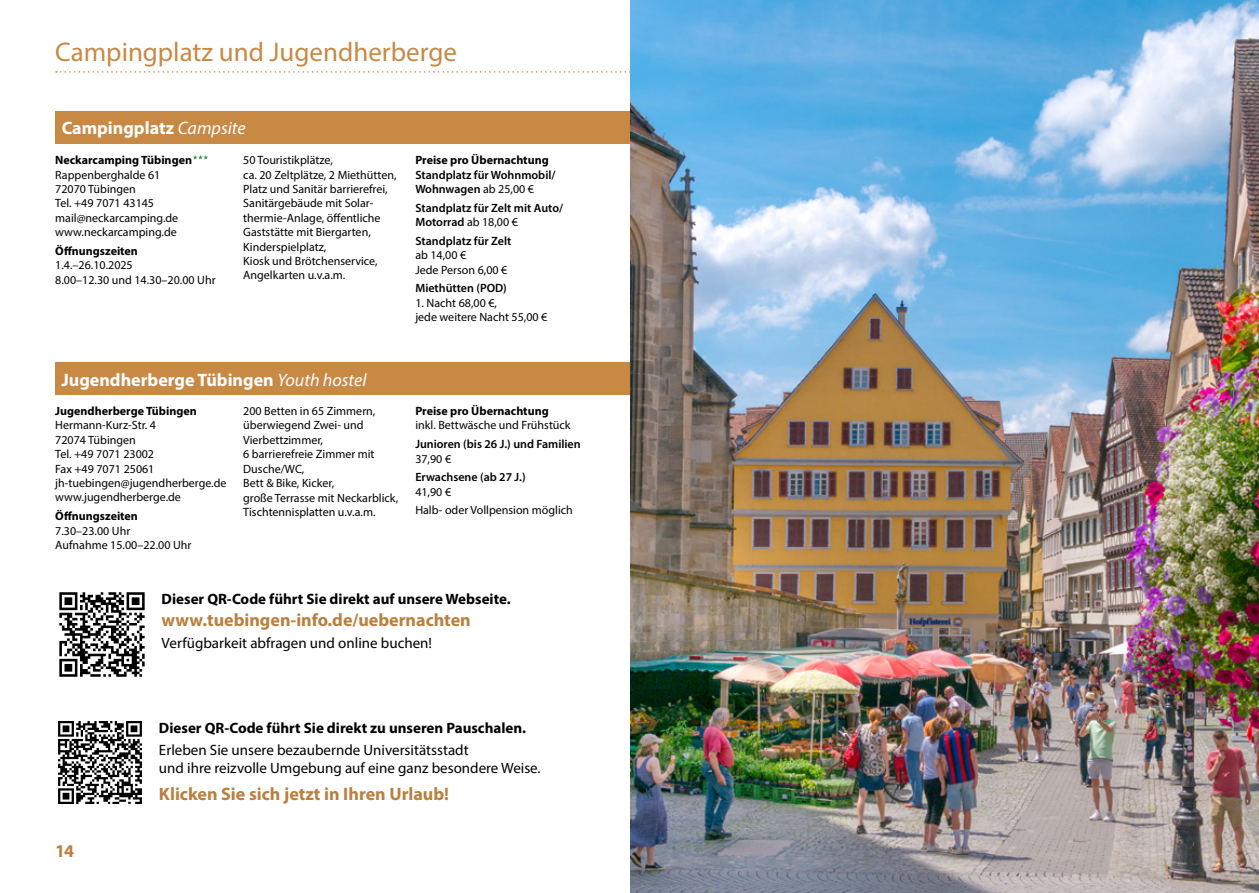
<style>
.page{position:relative;width:1259px;height:893px;background:#fff}
.page>*{position:absolute;margin:0;border:0;box-sizing:border-box;transform-origin:0 0}
.t1{font:27px "Myriad Pro";color:#c88945}
.t2{font:700 18px "Myriad Pro";color:#ba803f}
.t3{font:700 18px "Myriad Pro";color:#fff}
.t4{font:15px/18px "Myriad Pro";color:#000}
.t5{font:700 15px "Myriad Pro";color:#000}
.t6{font:12px/14.4px "Myriad Pro";color:#000}
.t7{font:600 12px/14.4px "Myriad Pro";color:#000}
.t8{font:700 12px "Myriad Pro";color:#000}
.s1{font-weight:400;font-style:italic}
.s2{font-weight:400}
</style>
<div class="page">
<svg style="left:56px;top:71px;width:574px;height:2px"></svg>
<div style="left:55px;top:111px;width:574px;height:33px;background:#c88945"></div>
<div style="left:55px;top:362px;width:574px;height:33px;background:#c88945"></div>
<svg style="left:193px;top:155px;width:15px;height:4px"></svg>
<img style="left:630px;top:0;width:629px;height:893px">
<img style="left:59px;top:592px;width:86px;height:85px">
<img style="left:58px;top:721px;width:84px;height:83px">
<h1 class="t1" style="left:55px;top:35px;width:403px">Campingplatz und Jugendherberge</h1>
<h2 class="t3" style="left:62px;top:117px;width:185px">Campingplatz <span class="s1">Campsite</span></h2>
<p class="t8" style="left:55px;top:152px;width:138px">Neckarcamping Tübingen</p>
<p class="t6" style="left:55px;top:167px;width:125px">Rappenberghalde 61<br>72070 Tübingen<br>Tel. +49 7071 43145 mail@neckarcamping.de www.neckarcamping.de</p>
<p class="t8" style="left:55px;top:243px;width:84px">Öffnungszeiten</p>
<p class="t6" style="left:55px;top:258px;width:162px">1.4.–26.10.2025<br>8.00–12.30 und 14.30–20.00 Uhr</p>
<p class="t6" style="left:243px;top:153px;width:155px">50 Touristikplätze,<br>ca. 20 Zeltplätze, 2 Miethütten,<br>Platz und Sanitär barrierefrei,<br>Sanitärgebäude mit Solar-- thermie-Anlage, öffentliche<br>Gaststätte mit Biergarten,<br>Kinderspielplatz,<br>Kiosk und Brötchenservice,<br>Angelkarten u.v.a.m.</p>
<p class="t8" style="left:415px;top:152px;width:135px">Preise pro Übernachtung</p>
<p class="t7" style="left:415px;top:167px;width:142px">Standplatz für Wohnmobil/<br>Wohnwagen <span class="s2">ab 25,00 €</span></p>
<p class="t7" style="left:415px;top:200px;width:149px">Standplatz für Zelt mit Auto/<br>Motorrad <span class="s2">ab 18,00 €</span></p>
<p class="t7" style="left:415px;top:233px;width:98px">Standplatz für Zelt</p>
<p class="t6" style="left:415px;top:248px;width:93px">ab 14,00 €<br>Jede Person 6,00 €</p>
<p class="t7" style="left:415px;top:281px;width:93px">Miethütten (POD)</p>
<p class="t6" style="left:415px;top:295px;width:134px">1. Nacht 68,00 €,<br>jede weitere Nacht 55,00 €</p>
<h2 class="t3" style="left:61px;top:368px;width:306px">Jugendherberge Tübingen <span class="s1">Youth hostel</span></h2>
<p class="t8" style="left:55px;top:403px;width:143px">Jugendherberge Tübingen</p>
<p class="t6" style="left:55px;top:418px;width:173px">Hermann-Kurz-Str. 4<br>72074 Tübingen<br>Tel. +49 7071 23002<br>Fax +49 7071 25061 jh-tuebingen@jugendherberge.de www.jugendherberge.de</p>
<p class="t8" style="left:55px;top:508px;width:84px">Öffnungszeiten</p>
<p class="t6" style="left:55px;top:523px;width:138px">7.30–23.00 Uhr<br>Aufnahme 15.00–22.00 Uhr</p>
<p class="t6" style="left:243px;top:404px;width:156px">200 Betten in 65 Zimmern, überwiegend Zwei- und<br>Vierbettzimmer,<br>6 barrierefreie Zimmer mit<br>Dusche/WC,<br>Bett &amp; Bike, Kicker,<br>große Terrasse mit Neckarblick,<br>Tischtennisplatten u.v.a.m.</p>
<p class="t8" style="left:415px;top:403px;width:135px">Preise pro Übernachtung</p>
<p class="t6" style="left:415px;top:418px;width:157px">inkl. Bettwäsche und Frühstück</p>
<p class="t7" style="left:415px;top:437px;width:167px">Junioren (bis 26 J.) und Familien</p>
<p class="t6" style="left:415px;top:451px;width:37px">37,90 €</p>
<p class="t7" style="left:415px;top:470px;width:112px">Erwachsene (ab 27 J.)</p>
<p class="t6" style="left:415px;top:482px;width:159px;line-height:18.6px">41,90 €<br>Halb- oder Vollpension möglich</p>
<p class="t5" style="left:162px;top:589px;width:351px">Dieser QR-Code führt Sie direkt auf unsere Webseite.</p>
<h2 class="t2" style="left:162px;top:608px;width:311px">www.tuebingen-info.de/uebernachten</h2>
<p class="t4" style="left:162px;top:634px;width:272px">Verfügbarkeit abfragen und online buchen!</p>
<h2 class="t2" style="left:55px;top:839px;width:20px">14</h2>
<p class="t5" style="left:159px;top:718px;width:369px">Dieser QR-Code führt Sie direkt zu unseren Pauschalen.</p>
<p class="t4" style="left:159px;top:741px;width:383px">Erleben Sie unsere bezaubernde Universitätsstadt<br>und ihre reizvolle Umgebung auf eine ganz besondere Weise.</p>
<h2 class="t2" style="left:159px;top:782px;width:291px">Klicken Sie sich jetzt in Ihren Urlaub!</h2>
</div>
